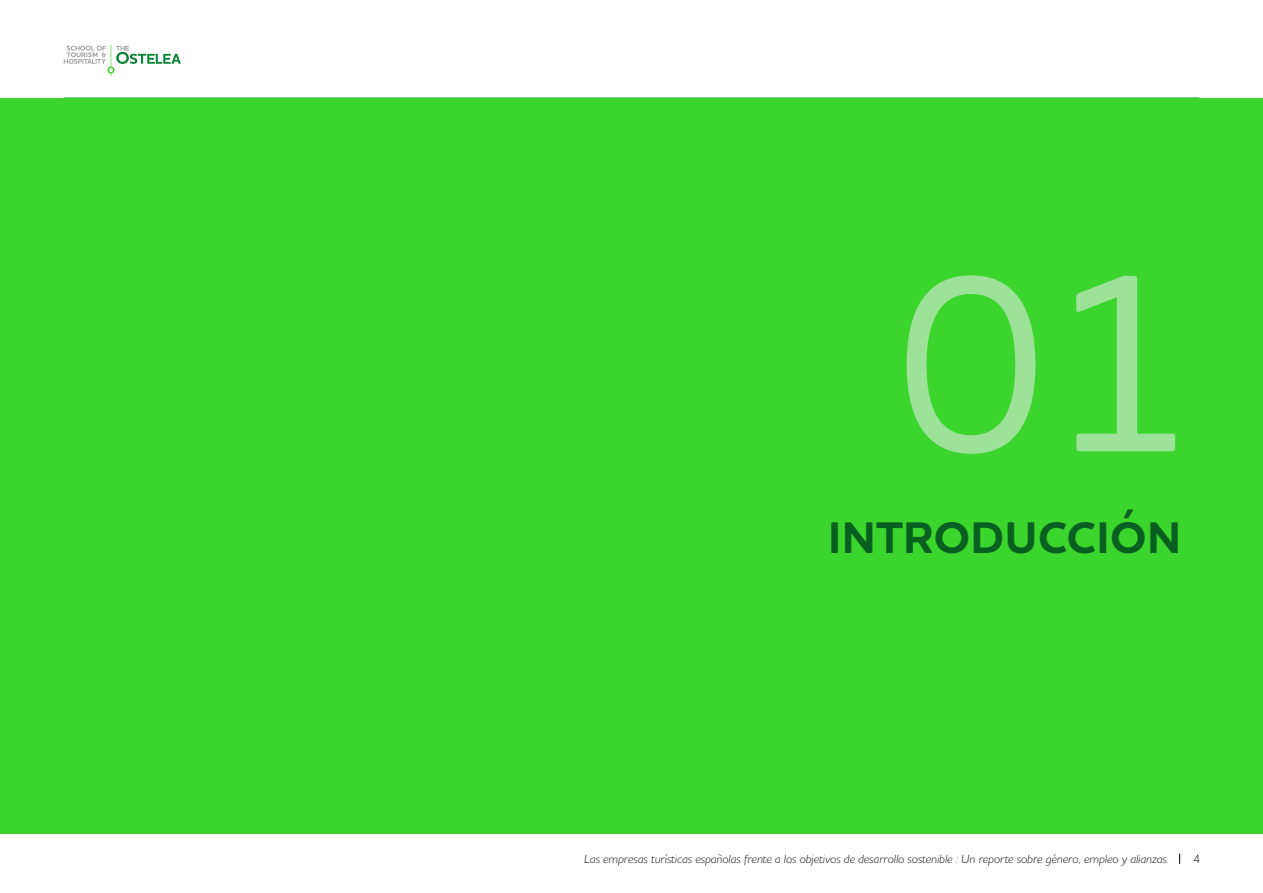
<style>
.page{position:relative;width:1263px;height:893px;background:#fff}
.page>*{position:absolute;margin:0;border:0;box-sizing:border-box;transform-origin:0 0}
.t1{font:500 255px "Houschka Pro";color:#9ce299}
.t2{font:700 45px "Houschka Pro";letter-spacing:.015em;color:#07601f}
.t3{font:italic 300 12px "Houschka Pro";color:#000}
.t4{font:300 12px "Houschka Pro";color:#000}
</style>
<div class="page">
<svg style="left:64px;top:45px;width:117px;height:32px"></svg>
<hr style="left:64px;top:833px;width:1135px;height:1px;background:#148637">
<div style="left:0;top:98px;width:1263px;height:735px;background:#3cd52e"></div>
<h1 class="t1" style="left:895px;top:202px;width:306px">01</h1>
<h2 class="t2" style="left:828px;top:509px;width:354px">INTRODUCCIÓN</h2>
<p class="t3" style="left:584px;top:851px;width:586px">Las empresas turísticas españolas frente a los objetivos de desarrollo sostenible : Un reporte sobre género, empleo y alianzas.</p>
<p class="t4" style="left:1193px;top:851px;width:9px">4</p>
</div>
